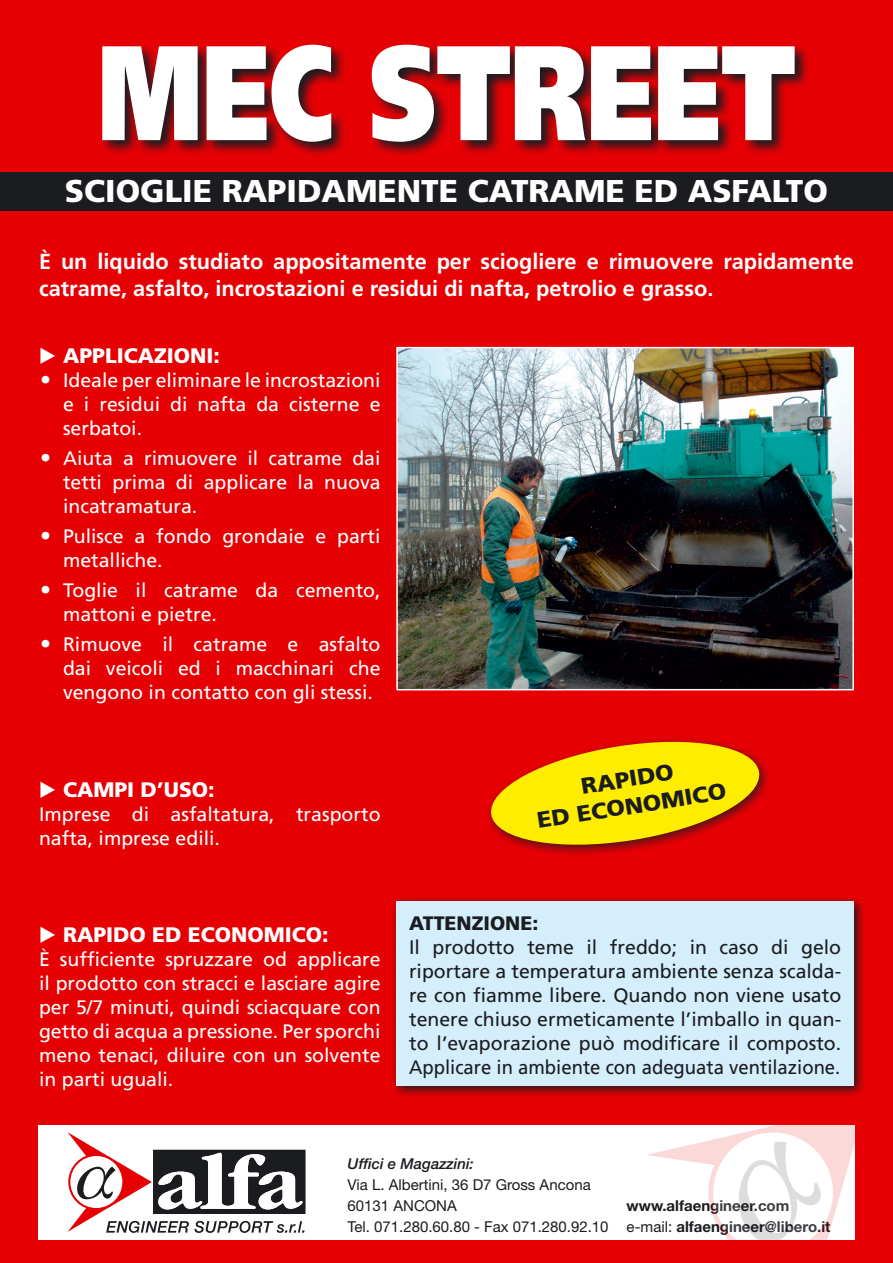
<style>
.page{position:relative;width:893px;height:1263px;background:#e60004}
.page>*{position:absolute;margin:0;border:0;box-sizing:border-box;transform-origin:0 0}
.t1{font:900 134.4px "Frutiger";color:#fff;scale:.73 1}
.t2{font:900 31.5px "Frutiger";color:#fff}
.t3{font:900 22.5px/27px "Frutiger";color:#1b1c20;text-align:center;scale:1.05 1}
.t4{font:700 21.75px/27px "Frutiger";color:#fff}
.t5{font:900 21px "Frutiger";color:#fff}
.t6{font:19.5px/24px "Frutiger";color:#fff;text-align:justify}
.t7{font:19.5px/24px "Frutiger";color:#1b1c20;text-align:justify}
.t8{font:900 19.5px "Frutiger";color:#1b1c20}
.t9{font:15px/21px "Helvetica Neue";color:#1b1c20}
.t10{font:700 15px/21px "Helvetica Neue";color:#1b1c20}
.t11{font:italic 500 15px "Helvetica Neue";color:#1b1c20}
.s1{font-family:"European Pi Three";font-weight:400}
.s2{font-family:"European Pi Three"}
.s3{font-weight:400}
</style>
<div class="page">
<div style="left:38px;top:1125px;width:817px;height:114px;background:#fff"></div>
<svg style="left:68px;top:1132px;width:237px;height:101px"></svg>
<svg style="left:646px;top:1125px;width:209px;height:115px"></svg>
<div style="left:0;top:172px;width:893px;height:38px;background:#1b1c20"></div>
<svg style="left:99px;top:44px;width:794px;height:167px"></svg>
<svg style="left:393px;top:898px;width:471px;height:198px;background:#a5080c"></svg>
<div style="left:396px;top:901px;width:458px;height:185px;background:#d4eefb"></div>
<svg style="left:488px;top:739px;width:275px;height:113px"></svg>
<img style="left:399px;top:350px;width:452px;height:337px">
<div style="left:396px;top:347px;width:458px;height:343px;border:2px solid #fff"></div>
<div style="left:880px;top:172px;width:13px;height:38px;background:#1b1c20"></div>
<h1 class="t1" style="left:97px;top:11px;width:958px">MEC STREET</h1>
<h2 class="t2" style="left:65px;top:172px;width:764px">SCIOGLIE RAPIDAMENTE CATRAME ED ASFALTO</h2>
<p class="t4" style="left:39px;top:248px;width:816px">È un liquido studiato appositamente per sciogliere e rimuovere rapidamente catrame, asfalto, incrostazioni e residui di nafta, petrolio e grasso.</p>
<p class="t5" style="left:39px;top:343px;width:182px"><span class="s1">E</span> APPLICAZIONI:</p>
<p class="t6" style="left:63px;top:368px;width:319px;text-indent:-24px"><span class="s2">O</span> Ideale per eliminare le incrostazioni e i residui di nafta da cisterne e serbatoi.</p>
<p class="t6" style="left:63px;top:446px;width:319px;text-indent:-24px"><span class="s2">O</span> Aiuta a rimuovere il catrame dai tetti prima di applicare la nuova incatramatura.</p>
<p class="t6" style="left:63px;top:524px;width:319px;text-indent:-24px"><span class="s2">O</span> Pulisce a fondo grondaie e parti metalliche.</p>
<p class="t6" style="left:63px;top:578px;width:319px;text-indent:-24px"><span class="s2">O</span> Toglie il catrame da cemento, mattoni e pietre.</p>
<p class="t6" style="left:63px;top:632px;width:319px;text-indent:-24px"><span class="s2">O</span> Rimuove il catrame e asfalto dai veicoli ed i macchinari che vengono in contatto con gli stessi.</p>
<p class="t5" style="left:39px;top:777px;width:177px"><span class="s1">E</span> CAMPI D’USO:</p>
<p class="t6" style="left:39px;top:802px;width:343px">Imprese di asfaltatura, trasporto nafta, imprese edili.</p>
<p class="t5" style="left:39px;top:922px;width:291px"><span class="s1">E</span> RAPIDO ED ECONOMICO:</p>
<p class="t6" style="left:39px;top:947px;width:343px">È sufficiente spruzzare od applicare il prodotto con stracci e lasciare agire per 5/7 minuti, quindi sciacquare con getto di acqua a pressione. Per sporchi meno tenaci, diluire con un solvente in parti uguali.</p>
<p class="t3" style="left:531px;top:780px;width:183px;rotate:-9deg">RAPIDO<br>ED ECONOMICO</p>
<p class="t8" style="left:409px;top:911px;width:131px">ATTENZIONE:</p>
<p class="t7" style="left:409px;top:934px;width:434px">Il prodotto teme il freddo; in caso di gelo riportare a temperatura ambiente senza scalda&shy;re con fiamme libere. Quando non viene usato tenere chiuso ermeticamente l’imballo in quan&shy;to l’evaporazione può modificare il composto.<br>Applicare in ambiente con adeguata ventilazione.</p>
<p class="t11" style="left:348px;top:1154px;width:128px">Uffici e Magazzini:</p>
<p class="t9" style="left:348px;top:1174px;width:262px">Via L. Albertini, 36 D7 Gross Ancona<br>60131 ANCONA<br>Tel. 071.280.60.80 - Fax 071.280.92.10</p>
<p class="t10" style="left:627px;top:1194px;width:205px">www.alfaengineer.com <span class="s3">e-mail:</span> alfaengineer@libero.it</p>
</div>
